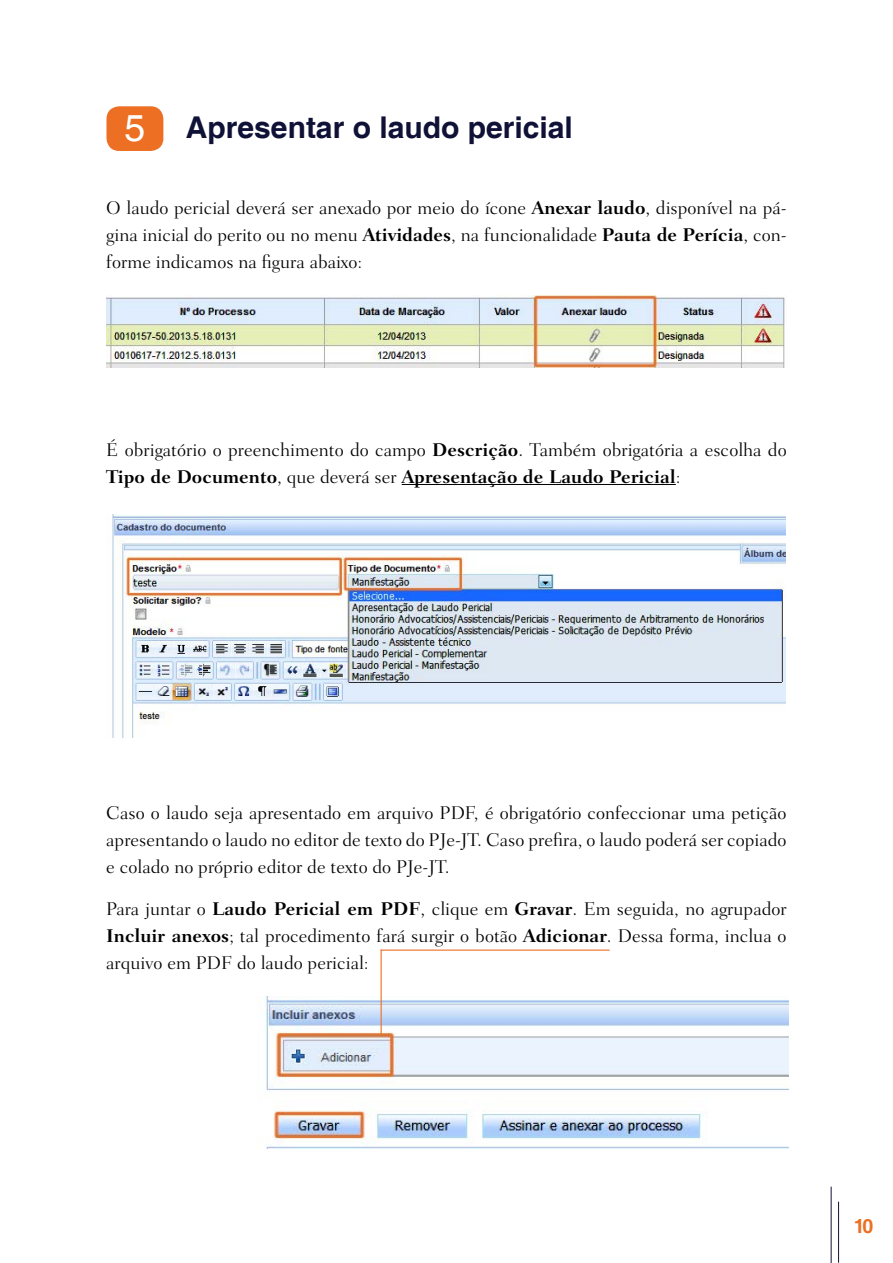
<style>
.page{position:relative;width:893px;height:1263px;background:#fff}
.page>*{position:absolute;margin:0;border:0;box-sizing:border-box;transform-origin:0 0}
.t1{font:37.5px "Switzerland Plain";color:#fff}
.t2{font:700 30px "Helvetica";color:#0f1137}
.t3{font:700 19.5px "Helvetica";color:#ed6f23}
.t4{font:300 18.75px/27px "Fairfield LT Std";color:#000;text-align:justify}
.s1{font-weight:700}
</style>
<div class="page">
<hr style="left:831px;top:1187px;width:1px;height:76px;background:#0f1137">
<hr style="left:838px;top:1202px;width:1px;height:61px;background:#0f1137">
<div style="left:106px;top:106px;width:57px;height:45px;background:#ed6f23;border-radius:13px"></div>
<img style="left:106px;top:296px;width:679px;height:72px">
<hr style="left:402px;top:484px;width:274px;height:1px;background:#000">
<img style="left:112px;top:514px;width:673px;height:223px">
<img style="left:265px;top:997px;width:523px;height:151px">
<hr style="left:381px;top:949px;width:229px;height:2px;background:#ed6f23">
<hr style="left:381px;top:949px;width:1px;height:86px;background:#ed6f23">
<h1 class="t1" style="left:124px;top:106px;width:22px">5</h1>
<h2 class="t2" style="left:186px;top:109px;width:388px">Apresentar o laudo pericial</h2>
<p class="t4" style="left:106px;top:194px;width:682px">O laudo pericial deverá ser anexado por meio do ícone <span class="s1">Anexar laudo</span>, disponível na pá&shy;gina inicial do perito ou no menu <span class="s1">Atividades</span>, na funcionalidade <span class="s1">Pauta de Perícia</span>, con&shy;forme indicamos na figura abaixo:</p>
<p class="t4" style="left:106px;top:436px;width:682px">É obrigatório o preenchimento do campo <span class="s1">Descrição</span>. Também obrigatória a escolha do<br><span class="s1">Tipo de Documento</span>, que deverá ser <span class="s1">Apresentação de Laudo Pericial</span>:</p>
<p class="t4" style="left:106px;top:799px;width:682px">Caso o laudo seja apresentado em arquivo PDF, é obrigatório confeccionar uma petição apresentando o laudo no editor de texto do PJe-JT. Caso prefira, o laudo poderá ser copiado e colado no próprio editor de texto do PJe-JT.</p>
<p class="t4" style="left:106px;top:895px;width:682px">Para juntar o <span class="s1">Laudo Pericial em PDF</span>, clique em <span class="s1">Gravar</span>. Em seguida, no agrupador <span class="s1">Incluir anexos</span>; tal procedimento fará surgir o botão <span class="s1">Adicionar</span>. Dessa forma, inclua o arquivo em PDF do laudo pericial:</p>
<p class="t3" style="left:854px;top:1214px;width:21px">10</p>
</div>
